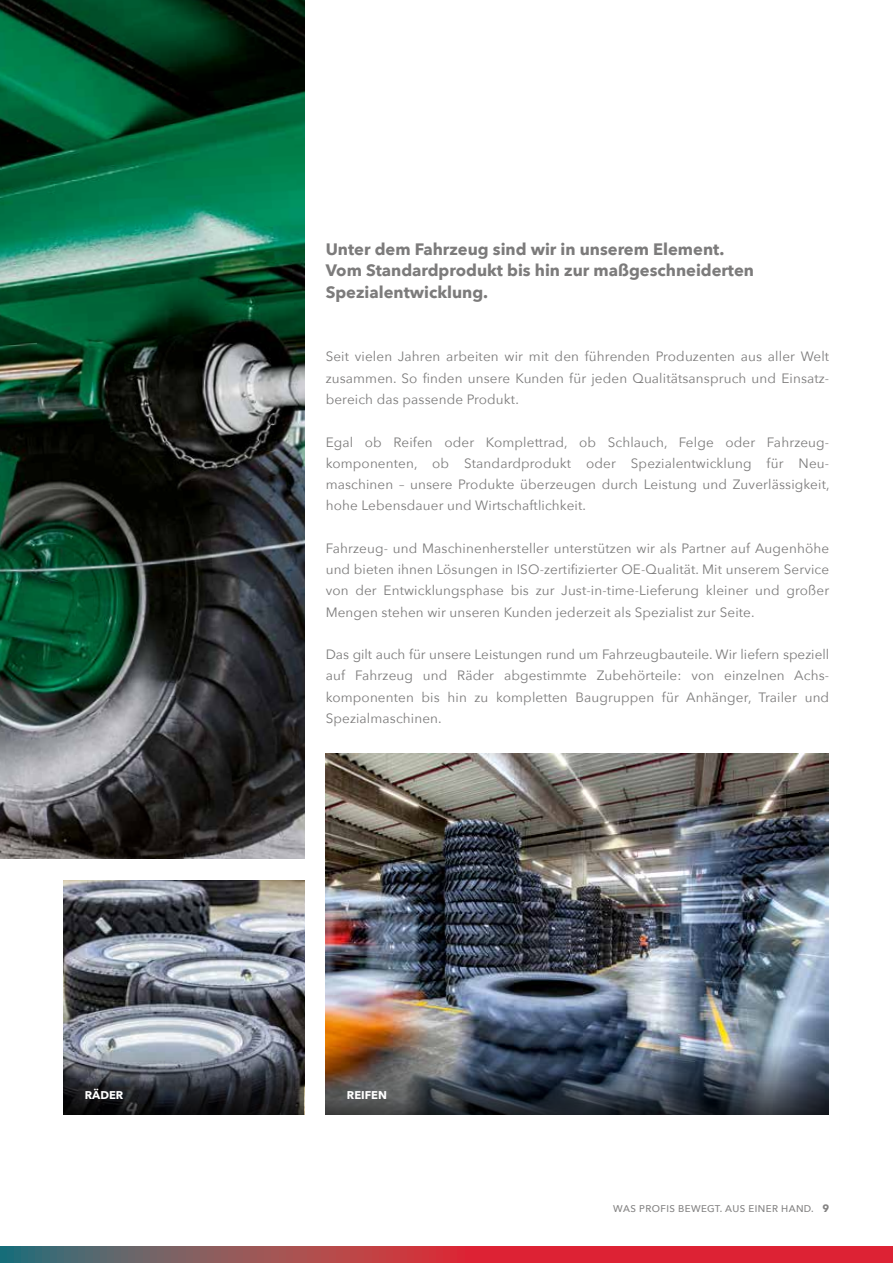
<style>
.page{position:relative;width:893px;height:1263px;background:#fff}
.page>*{position:absolute;margin:0;border:0;box-sizing:border-box;transform-origin:0 0}
.t1{font:700 16.5px/21.3px "Avenir Next";color:#7c7b7b}
.t2{font:13.5px/21.3px "Avenir Next";letter-spacing:.01em;color:#7c7b7b;text-align:justify}
.t3{font:700 11.25px "Avenir Next";color:#fff}
.t4{font:500 9.75px "Avenir Next";letter-spacing:.04em;color:#7c7b7b}
.s1{font-weight:700;font-size:10.5px}
</style>
<div class="page">
<img style="left:0;top:0;width:304px;height:859px">
<img style="left:326px;top:753px;width:503px;height:292px">
<img style="left:63px;top:881px;width:241px;height:164px">
<img style="left:326px;top:1045px;width:503px;height:69px">
<svg style="left:63px;top:1045px;width:241px;height:69px;background:#474b53"></svg>
<svg style="left:0;top:1246px;width:893px;height:17px;background:#b23c47"></svg>
<p class="t1" style="left:326px;top:238px;width:430px">Unter dem Fahrzeug sind wir in unserem Element.<br>Vom Standardprodukt bis hin zur maßgeschneiderten<br>Spezialentwicklung.</p>
<p class="t2" style="left:326px;top:345px;width:505px">Seit vielen Jahren arbeiten wir mit den führenden Produzenten aus aller Welt zusammen. So finden unsere Kunden für jeden Qualitätsanspruch und Einsatz&shy;bereich das passende Produkt.</p>
<p class="t2" style="left:326px;top:431px;width:505px">Egal ob Reifen oder Komplettrad, ob Schlauch, Felge oder Fahrzeug&shy;komponenten, ob Standardprodukt oder Spezialentwicklung für Neu&shy;maschinen – unsere Produkte überzeugen durch Leistung und Zuverlässigkeit, hohe Lebensdauer und Wirtschaftlichkeit.</p>
<p class="t2" style="left:326px;top:537px;width:505px">Fahrzeug- und Maschinenhersteller unterstützen wir als Partner auf Augenhöhe und bieten ihnen Lösungen in ISO-zertifizierter OE-Qualität. Mit unserem Service von der Entwicklungsphase bis zur Just-in-time-Lieferung kleiner und großer Mengen stehen wir unseren Kunden jederzeit als Spezialist zur Seite.</p>
<p class="t2" style="left:326px;top:643px;width:505px">Das gilt auch für unsere Leistungen rund um Fahrzeugbauteile. Wir liefern speziell auf Fahrzeug und Räder abgestimmte Zubehörteile: von einzelnen Achs&shy;komponenten bis hin zu kompletten Baugruppen für Anhänger, Trailer und Spezialmaschinen.</p>
<p class="t3" style="left:85px;top:1085px;width:40px">RÄDER</p>
<p class="t3" style="left:347px;top:1085px;width:42px">REIFEN</p>
<p class="t4" style="left:613px;top:1200px;width:218px">WAS PROFIS BEWEGT. AUS EINER HAND. <span class="s1">9</span></p>
</div>
